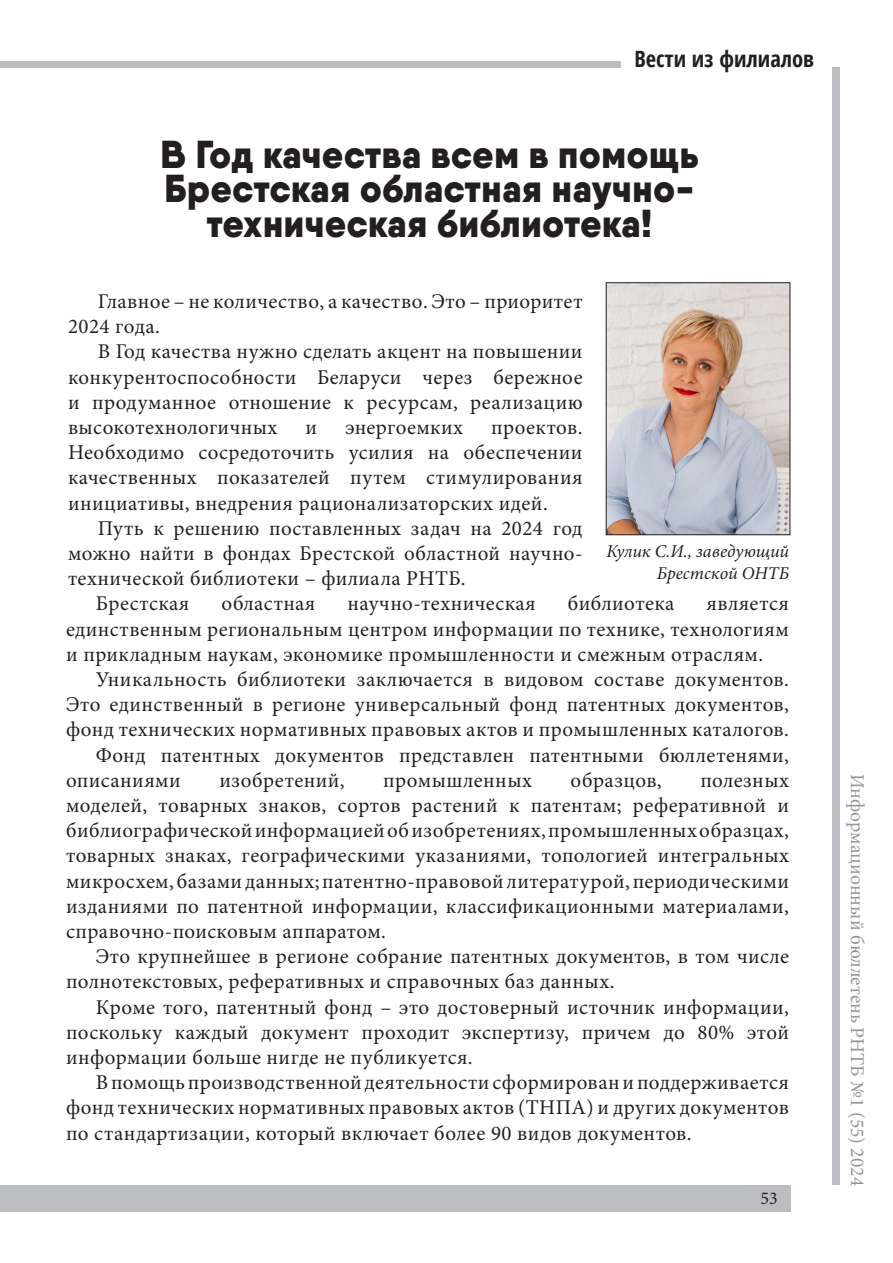
<style>
.page{position:relative;width:893px;height:1263px;background:#fff}
.page>*{position:absolute;margin:0;border:0;box-sizing:border-box;transform-origin:0 0}
.t1{font:900 39px/34.5px "Qanelas";letter-spacing:.02em;color:#231f20;text-align:center;scale:.95 1}
.t2{font:700 condensed 22.5px "Open Sans";color:#231f20}
.Paragraph_Style_1{font:21px/25.2px "Minion Pro";letter-spacing:.02em;color:#231f20;text-align:justify}
.t3{font:19.5px "Minion Pro";color:#939598}
.t4{font:italic 18px/21.6px "Minion Pro";color:#231f20;text-align:right}
.t5{font:18px "Minion Pro";color:#231f20}
</style>
<div class="page">
<div style="left:0;top:1185px;width:791px;height:26px;background:#bcbdc0"></div>
<div style="left:832px;top:68px;width:7px;height:1117px;background:#bcbdc0"></div>
<div style="left:0;top:61px;width:621px;height:7px;background:#bcbdc0"></div>
<img style="left:608px;top:285px;width:180px;height:248px">
<p class="t2" style="left:634px;top:46px;width:181px">Вести из филиалов</p>
<p class="t1" style="left:160px;top:136px;width:568px">В Год качества всем в помощь<br>Брестская областная научно&shy;техническая библиотека!</p>
<p class="Paragraph_Style_1" style="left:68px;top:289px;width:516px;text-indent:30px">Главное – не количество, а качество. Это – приоритет<br>2024 года.</p>
<p class="Paragraph_Style_1" style="left:68px;top:339px;width:516px;text-indent:30px">В Год качества нужно сделать акцент на повышении конкурентоспособности Беларуси через бережное и продуманное отношение к ресурсам, реализацию высокотехнологичных</p>
<p class="Paragraph_Style_1" style="left:68px;top:415px;width:516px;text-indent:423px">проектов.<br>Необходимо сосредоточить усилия на обеспечении качественных показателей путем стимулирования инициативы, внедрения рационализаторских идей.</p>
<p class="Paragraph_Style_1" style="left:68px;top:515px;width:516px;text-indent:30px">Путь к решению поставленных задач на 2024 год можно найти в фондах Брестской областной научно&shy;технической библиотеки – филиала РНТБ.</p>
<p class="Paragraph_Style_1" style="left:306px;top:415px;width:13px">и</p>
<p class="Paragraph_Style_1" style="left:345px;top:415px;width:119px">энергоемких</p>
<p class="t4" style="left:606px;top:540px;width:184px">Кулик С.И., заведующий<br>Брестской ОНТБ</p>
<p class="Paragraph_Style_1" style="left:96px;top:591px;width:95px">Брестская</p>
<p class="Paragraph_Style_1" style="left:221px;top:591px;width:95px">областная</p>
<p class="Paragraph_Style_1" style="left:347px;top:591px;width:190px">научно-техническая</p>
<p class="Paragraph_Style_1" style="left:568px;top:591px;width:108px">библиотека</p>
<p class="Paragraph_Style_1" style="left:66px;top:591px;width:724px;text-indent:640px">является единственным региональным центром информации по технике, технологиям и прикладным наукам, экономике промышленности и смежным отраслям.</p>
<p class="Paragraph_Style_1" style="left:66px;top:667px;width:724px;text-indent:30px">Уникальность библиотеки заключается в видовом составе документов.<br>Это единственный в регионе универсальный фонд патентных документов, фонд технических нормативных правовых актов и промышленных каталогов.</p>
<p class="Paragraph_Style_1" style="left:66px;top:742px;width:724px;text-indent:30px">Фонд патентных документов представлен патентными бюллетенями, описаниями</p>
<p class="Paragraph_Style_1" style="left:219px;top:767px;width:127px">изобретений,</p>
<p class="Paragraph_Style_1" style="left:383px;top:767px;width:150px">промышленных</p>
<p class="Paragraph_Style_1" style="left:571px;top:767px;width:93px">образцов,</p>
<p class="Paragraph_Style_1" style="left:66px;top:767px;width:724px;text-indent:634px">полезных моделей, товарных знаков, сортов растений к патентам; реферативной и библиографической информацией об изобретениях, промышленных образцах, товарных знаках, географическими указаниями, топологией интегральных микросхем, базами данных; патентно-правовой литературой, периодическими изданиями по патентной информации, классификационными материалами, справочно-поисковым аппаратом.</p>
<p class="Paragraph_Style_1" style="left:66px;top:944px;width:724px;text-indent:30px">Это крупнейшее в регионе собрание патентных документов, в том числе полнотекстовых, реферативных и справочных баз данных.</p>
<p class="Paragraph_Style_1" style="left:66px;top:994px;width:724px;text-indent:30px">Кроме того, патентный фонд – это достоверный источник информации, поскольку каждый документ проходит экспертизу, причем до 80% этой информации больше нигде не публикуется.</p>
<p class="Paragraph_Style_1" style="left:66px;top:1070px;width:724px;text-indent:30px">В помощь производственной деятельности сформирован и поддерживается фонд технических нормативных правовых актов (ТНПА) и других документов по стандартизации, который включает более 90 видов документов.</p>
<p class="t5" style="left:760px;top:1186px;width:19px">53</p>
<p class="t3" style="left:870px;top:773px;width:414px;rotate:90deg">Информационный бюллетень РНТБ №1 (55) 2024</p>
</div>
